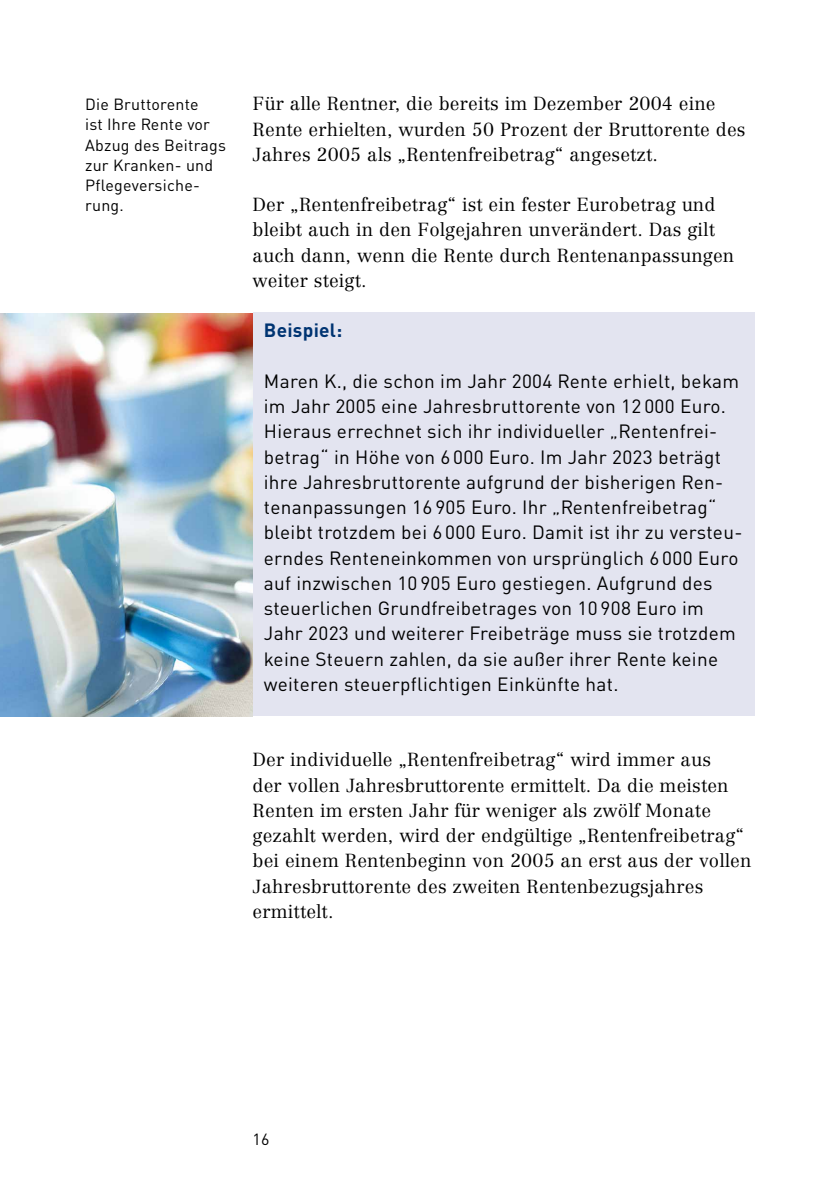
<style>
.page{position:relative;width:840px;height:1191px;background:#fff}
.page>*{position:absolute;margin:0;border:0;box-sizing:border-box;transform-origin:0 0}
.t1{font:19px/25.2px "DIN Pro";letter-spacing:.015em;color:#000}
.t2{font:700 19px "DIN Pro";letter-spacing:.015em;color:#003472}
.t3{font:300 18.6px/25.2px "Centennial LT Pro";letter-spacing:.01em;color:#000}
.t4{font:16px/20.2px "DIN Pro";letter-spacing:.015em;color:#000}
</style>
<div class="page">
<div style="left:252px;top:312px;width:502px;height:51px;background:#e3e4f0"></div>
<div style="left:252px;top:363px;width:502px;height:328px;background:#e3e4f0"></div>
<div style="left:252px;top:691px;width:502px;height:25px;background:#e3e4f0"></div>
<img style="left:0;top:313px;width:252px;height:403px">
<p class="t4" style="left:85px;top:93px;width:142px">Die Bruttorente<br>ist Ihre Rente vor<br>Abzug des Beitrags zur Kranken- und<br>Pflegeversiche&shy;rung.</p>
<p class="t3" style="left:252px;top:91px;width:494px">Für alle Rentner, die bereits im Dezember 2004 eine<br>Rente erhielten, wurden 50 Prozent der Brutto rente des<br>Jahres 2005 als „Rentenfreibetrag“ angesetzt.</p>
<p class="t3" style="left:252px;top:192px;width:483px">Der „Rentenfreibetrag“ ist ein fester Eurobetrag und bleibt auch in den Folgejahren unverändert. Das gilt auch dann, wenn die Rente durch Ren tenanpassungen weiter steigt.</p>
<p class="t2" style="left:264px;top:315px;width:80px">Beispiel:</p>
<p class="t1" style="left:264px;top:366px;width:479px">Maren K., die schon im Jahr 2004 Rente erhielt, bekam im Jahr 2005 eine Jahresbruttorente von 12 000 Euro.<br>Hieraus errechnet sich ihr individueller „Rentenfrei&shy;betrag“ in Höhe von 6 000 Euro. Im Jahr 2023 beträgt ihre Jahresbrutto rente aufgrund der bisherigen Ren&shy;tenanpassungen 16 905 Euro. Ihr „Rentenfreibetrag“ bleibt trotzdem bei 6 000 Euro. Damit ist ihr zu versteu&shy;erndes Renteneinkommen von ursprünglich 6 000 Euro auf inzwischen 10 905 Euro gestiegen. Aufgrund des steuerlichen Grundfreibetrages von 10 908 Euro im Jahr 2023 und weiterer Freibeträge muss sie trotzdem keine Steuern zahlen, da sie außer ihrer Rente keine weiteren steuerpflichtigen Einkünfte hat.</p>
<p class="t3" style="left:252px;top:747px;width:500px">Der individuelle „Rentenfreibetrag“ wird immer aus<br>der vollen Jahresbruttorente ermittelt. Da die meisten Renten im ersten Jahr für weniger als zwölf Monate gezahlt werden, wird der endgültige „Rentenfreibetrag“ bei einem Rentenbeginn von 2005 an erst aus der vollen Jahresbruttorente des zweiten Renten bezugsjahres ermittelt.</p>
<p class="t4" style="left:252px;top:1127px;width:18px">16</p>
</div>
